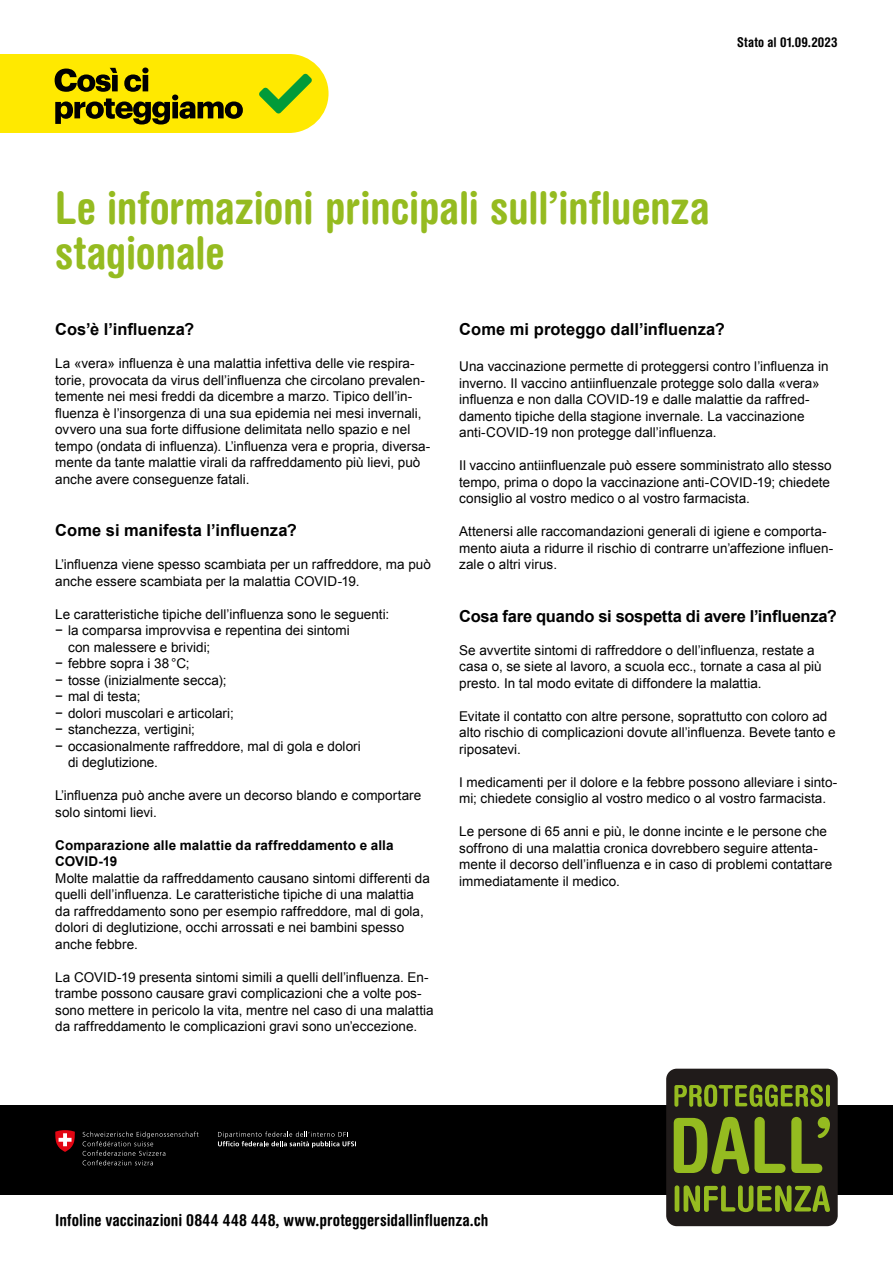
<style>
.page{position:relative;width:893px;height:1263px;background:#fff}
.page>*{position:absolute;margin:0;border:0;box-sizing:border-box;transform-origin:0 0}
.t1{font:700 condensed 45px/45px "Helvetica Rounded";letter-spacing:-.01em;color:#95bb20}
.t2{font:700 16.5px "Arial";color:#000}
.t3{font:700 condensed 16.5px "Helvetica Rounded";color:#000}
.t4{font:13.5px/16.5px "Arial";color:#000}
.t5{font:700 13.5px/16.5px "Arial";letter-spacing:.01em;color:#000}
.t6{font:700 condensed 13.5px "Helvetica Rounded";letter-spacing:.02em;color:#000}
</style>
<div class="page">
<div style="left:0;top:1106px;width:893px;height:89px;background:#000"></div>
<svg style="left:218px;top:1131px;width:138px;height:17px"></svg>
<svg style="left:83px;top:1131px;width:116px;height:34px"></svg>
<svg style="left:55px;top:1130px;width:20px;height:22px"></svg>
<div style="left:666px;top:1069px;width:172px;height:157px;background:#201b1a;border-radius:11px"></div>
<svg style="left:674px;top:1084px;width:149px;height:23px"></svg>
<hr style="left:826px;top:1085px;width:4px;height:22px;background:#95bb20;border-radius:2px">
<svg style="left:674px;top:1117px;width:111px;height:57px"></svg>
<svg style="left:791px;top:1117px;width:39px;height:56px"></svg>
<hr style="left:675px;top:1185px;width:4px;height:27px;background:#95bb20;border-radius:2px">
<svg style="left:684px;top:1185px;width:146px;height:27px"></svg>
<svg style="left:0;top:54px;width:329px;height:79px;background:#d6c808"></svg>
<p class="t6" style="left:737px;top:34px;width:102px">Stato al 01.09.2023</p>
<h1 class="t1" style="left:55px;top:185px;width:656px">Le informazioni principali sull’influenza stagionale</h1>
<p class="t2" style="left:55px;top:319px;width:141px">Cos’è l’influenza?</p>
<p class="t4" style="left:55px;top:355px;width:377px">La «vera» influenza è una malattia infettiva delle vie respira&shy;torie, provocata da virus dell’influenza che circolano prevalen&shy;temente nei mesi freddi da dicembre a marzo. Tipico dell’in&shy;fluenza è l’insorgenza di una sua epidemia nei mesi invernali, ovvero una sua forte diffusione delimitata nello spazio e nel tempo (ondata di influenza). L’influenza vera e propria, diversa&shy;mente da tante malattie virali da raffreddamento più lievi, può anche avere conseguenze fatali.</p>
<p class="t2" style="left:55px;top:520px;width:243px">Come si manifesta l’influenza?</p>
<p class="t4" style="left:55px;top:556px;width:377px">L’influenza viene spesso scambiata per un raffreddore, ma può anche essere scambiata per la malattia COVID-19.</p>
<p class="t4" style="left:55px;top:606px;width:335px">Le caratteristiche tipiche dell’influenza sono le seguenti:</p>
<p class="t4" style="left:55px;top:622px;width:296px">− la comparsa improvvisa e repentina dei sintomi</p>
<p class="t4" style="left:68px;top:639px;width:144px">con malessere e brividi;</p>
<p class="t4" style="left:55px;top:655px;width:136px">− febbre sopra i 38°C;</p>
<p class="t4" style="left:55px;top:672px;width:173px">− tosse (inizialmente secca);</p>
<p class="t4" style="left:55px;top:688px;width:87px">− mal di testa;</p>
<p class="t4" style="left:55px;top:705px;width:180px">− dolori muscolari e articolari;</p>
<p class="t4" style="left:55px;top:721px;width:141px">− stanchezza, vertigini;</p>
<p class="t4" style="left:55px;top:738px;width:307px">− occasionalmente raffreddore, mal di gola e dolori</p>
<p class="t4" style="left:68px;top:754px;width:92px">di deglutizione.</p>
<p class="t4" style="left:55px;top:787px;width:367px">L’influenza può anche avere un decorso blando e comportare solo sintomi lievi.</p>
<p class="t5" style="left:55px;top:837px;width:340px">Comparazione alle malattie da raffreddamento e alla<br>COVID-19</p>
<p class="t4" style="left:55px;top:870px;width:376px">Molte malattie da raffreddamento causano sintomi differenti da quelli dell’influenza. Le caratteristiche tipiche di una malattia da raffreddamento sono per esempio raffreddore, mal di gola, dolori di deglutizione, occhi arrossati e nei bambini spesso anche febbre.</p>
<p class="t4" style="left:55px;top:969px;width:380px">La COVID-19 presenta sintomi simili a quelli dell’influenza. En&shy;trambe possono causare gravi complicazioni che a volte pos&shy;sono mettere in pericolo la vita, mentre nel caso di una malattia da raffreddamento le complicazioni gravi sono un’eccezione.</p>
<p class="t2" style="left:459px;top:319px;width:267px">Come mi proteggo dall’influenza?</p>
<p class="t4" style="left:459px;top:358px;width:371px">Una vaccinazione permette di proteggersi contro l’influenza in inverno. Il vaccino antiinfluenzale protegge solo dalla «vera» influenza e non dalla COVID-19 e dalle malattie da raffred&shy;damento tipiche della stagione invernale. La vaccinazione anti-COVID-19 non protegge dall’influenza.</p>
<p class="t4" style="left:459px;top:457px;width:374px">Il vaccino antiinfluenzale può essere somministrato allo stesso tempo, prima o dopo la vaccinazione anti-COVID-19; chiedete consiglio al vostro medico o al vostro farmacista.</p>
<p class="t4" style="left:459px;top:523px;width:376px">Attenersi alle raccomandazioni generali di igiene e comporta&shy;mento aiuta a ridurre il rischio di contrarre un’affezione influen&shy;zale o altri virus.</p>
<p class="t2" style="left:459px;top:605px;width:379px">Cosa fare quando si sospetta di avere l’influenza?</p>
<p class="t4" style="left:459px;top:642px;width:364px">Se avvertite sintomi di raffreddore o dell’influenza, restate a casa o, se siete al lavoro, a scuola ecc., tornate a casa al più presto. In tal modo evitate di diffondere la malattia.</p>
<p class="t4" style="left:459px;top:708px;width:378px">Evitate il contatto con altre persone, soprattutto con coloro ad alto rischio di complicazioni dovute all’influenza. Bevete tanto e riposatevi.</p>
<p class="t4" style="left:459px;top:774px;width:380px">I medicamenti per il dolore e la febbre possono alleviare i sinto&shy;mi; chiedete consiglio al vostro medico o al vostro farmacista.</p>
<p class="t4" style="left:459px;top:823px;width:374px">Le persone di 65 anni e più, le donne incinte e le persone che soffrono di una malattia cronica dovrebbero seguire attenta&shy;mente il decorso dell’influenza e in caso di problemi contattare immediatamente il medico.</p>
<p class="t3" style="left:55px;top:1210px;width:435px">Infoline vaccinazioni 0844 448 448, www.proteggersidallinfluenza.ch</p>
</div>
